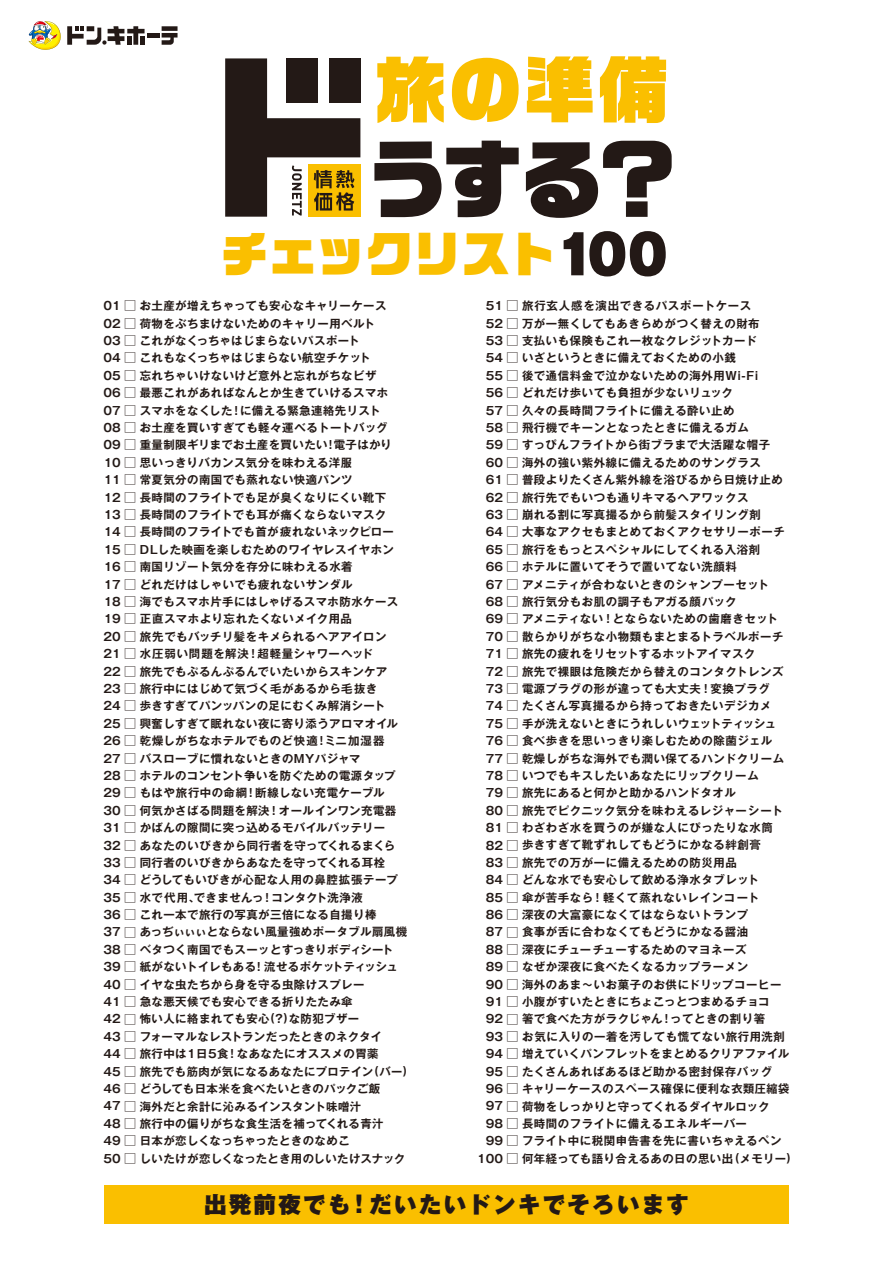
<style>
.page{position:relative;width:893px;height:1263px;background:#fff}
.page>*{position:absolute;margin:0;border:0;box-sizing:border-box;transform-origin:0 0}
.t1{font:83.25px "Ro G San Srf Std UB";color:#231916}
.t2{font:71.85px "Ro G San Srf Std UB";color:#fabf00}
.t3{font:48.15px "Ro G San Srf Std UB";color:#fabf00}
.t4{font:900 22.5px "Gothic MB101 Pro";letter-spacing:.1em;color:#231916}
.t5{font:700 11.4px/17.4px "Gothic MB101 Pr 5 De";letter-spacing:.04em;color:#231916}
.s1{font-family:"Gothic MB101 Pr 5";font-weight:900;font-size:52.5px;color:#231916}
.s2{font-family:"Gothic MB101 Pr 5";font-size:12px}
</style>
<div class="page">
<svg style="left:225px;top:58px;width:135px;height:159px"></svg>
<div style="left:104px;top:1185px;width:685px;height:38px;background:#fabf00"></div>
<div style="left:147px;top:33px;width:12px;height:5px;background:#231916"></div>
<svg style="left:162px;top:26px;width:16px;height:19px"></svg>
<svg style="left:29px;top:21px;width:116px;height:29px"></svg>
<h2 class="t2" style="left:374px;top:36px;width:296px">旅の準備</h2>
<h1 class="t1" style="left:366px;top:117px;width:315px">うする？</h1>
<h3 class="t3" style="left:221px;top:218px;width:448px">チェックリスト<span class="s1">100</span></h3>
<p class="t5" style="left:103px;top:296px;width:305px">01 <span class="s2">□</span> お土産が増えちゃっても安心なキャリーケース<br>02 <span class="s2">□</span> 荷物をぶちまけないためのキャリー用ベルト<br>03 <span class="s2">□</span> これがなくっちゃはじまらないパスポート<br>04 <span class="s2">□</span> これもなくっちゃはじまらない航空チケット<br>05 <span class="s2">□</span> 忘れちゃいけないけど意外と忘れがちなビザ<br>06 <span class="s2">□</span> 最悪これがあればなんとか生きていけるスマホ<br>07 <span class="s2">□</span> スマホをなくした! に備える緊急連絡先リスト<br>08 <span class="s2">□</span> お土産を買いすぎても軽々運べるトートバッグ<br>09 <span class="s2">□</span> 重量制限ギリまでお土産を買いたい!電子はかり<br>10 <span class="s2">□</span> 思いっきりバカンス気分を味わえる洋服<br>11 <span class="s2">□</span> 常夏気分の南国でも蒸れない快適パンツ<br>12 <span class="s2">□</span> 長時間のフライトでも足が臭くなりにくい靴下<br>13 <span class="s2">□</span> 長時間のフライトでも耳が痛くならないマスク<br>14 <span class="s2">□</span> 長時間のフライトでも首が疲れないネックピロー<br>15 <span class="s2">□</span> DLした映画を楽しむためのワイヤレスイヤホン<br>16 <span class="s2">□</span> 南国リゾート気分を存分に味わえる水着<br>17 <span class="s2">□</span> どれだけはしゃいでも 疲れないサンダル<br>18 <span class="s2">□</span> 海でもスマホ片手にはしゃげるスマホ防水ケース<br>19 <span class="s2">□</span> 正直スマホより忘れたくないメイク用品<br>20 <span class="s2">□</span> 旅先でもバッチリ髪をキメられるヘアアイロン<br>21 <span class="s2">□</span> 水圧弱い問題を解決！超軽量シャワーヘッド<br>22 <span class="s2">□</span> 旅先でもぷるんぷるんでいたいからスキンケア<br>23 <span class="s2">□</span> 旅行中にはじめて気づく毛があるから毛抜き<br>24 <span class="s2">□</span> 歩きすぎてパンッパンの足にむくみ解消シート<br>25 <span class="s2">□</span> 興奮しすぎて眠れない夜に寄り添うアロマオイル<br>26 <span class="s2">□</span> 乾燥しがちなホテルでものど快適！ミニ加湿器<br>27 <span class="s2">□</span> バスローブに慣れないときのMYパジャマ<br>28 <span class="s2">□</span> ホテルのコンセント争いを防ぐための電源タップ<br>29 <span class="s2">□</span> もはや旅行中の命綱！断線しない充電ケーブル<br>30 <span class="s2">□</span> 何気かさばる問題を解決！オールインワン充電器<br>31 <span class="s2">□</span> かばんの隙間に突っ込めるモバイルバッテリー<br>32 <span class="s2">□</span> あなたのいびきから同行者を守ってくれるまくら<br>33 <span class="s2">□</span> 同行者のいびきからあなたを守ってくれる耳栓<br>34 <span class="s2">□</span> どうしてもいびきが心配な人用の鼻腔拡張テープ<br>35 <span class="s2">□</span> 水で代用、できませんっ！コンタクト洗浄液<br>36 <span class="s2">□</span> これ一本で旅行の写真が三倍になる自撮り棒<br>37 <span class="s2">□</span> あっぢぃぃぃとならない風量強めポータブル扇風機<br>38 <span class="s2">□</span> ベタつく南国でもスーッとすっきりボディシート<br>39 <span class="s2">□</span> 紙がないトイレもある！流せるポケットティッシュ<br>40 <span class="s2">□</span> イヤな虫たちから身を守る虫除けスプレー<br>41 <span class="s2">□</span> 急な悪天候でも安心できる折りたたみ傘<br>42 <span class="s2">□</span> 怖い人に絡まれても安心(?)な防犯ブザー<br>43 <span class="s2">□</span> フォーマルなレストランだったときのネクタイ<br>44 <span class="s2">□</span> 旅行中は1日5食！なあなたにオススメの胃薬<br>45 <span class="s2">□</span> 旅先でも筋肉が気になるあなたにプロテイン(バー)<br>46 <span class="s2">□</span> どうしても日本米を食べたいときのパックご飯<br>47 <span class="s2">□</span> 海外だと余計に沁みるインスタント味噌汁<br>48 <span class="s2">□</span> 旅行中の偏りがちな食生活を補ってくれる青汁<br>49 <span class="s2">□</span> 日本が恋しくなっちゃったときのなめこ<br>50 <span class="s2">□</span> しいたけが恋しくなったとき用のしいたけスナック</p>
<p class="t5" style="left:486px;top:296px;width:267px">51 <span class="s2">□</span> 旅行玄人感を演出できるパスポートケース</p>
<p class="t5" style="left:486px;top:314px;width:275px">52 <span class="s2">□</span> 万が一無くしてもあきらめがつく替えの財布</p>
<p class="t5" style="left:486px;top:331px;width:273px">53 <span class="s2">□</span> 支払いも保険もこれ一枚なクレジットカード</p>
<p class="t5" style="left:486px;top:348px;width:251px">54 <span class="s2">□</span> いざというときに備えておくための小銭</p>
<p class="t5" style="left:486px;top:366px;width:274px">55 <span class="s2">□</span> 後で通信料金で泣かないための海外用Wi-Fi</p>
<p class="t5" style="left:486px;top:383px;width:249px">56 <span class="s2">□</span> どれだけ歩いても負担が少ないリュック</p>
<p class="t5" style="left:486px;top:401px;width:250px">57 <span class="s2">□</span> 久々の長時間フライトに備える酔い止め</p>
<p class="t5" style="left:486px;top:418px;width:265px">58 <span class="s2">□</span> 飛行機でキーンとなったときに備えるガム</p>
<p class="t5" style="left:486px;top:435px;width:286px">59 <span class="s2">□</span> すっぴんフライトから街ブラまで大活躍な帽子</p>
<p class="t5" style="left:486px;top:453px;width:277px">60 <span class="s2">□</span> 海外の強い紫外線に備えるためのサングラス</p>
<p class="t5" style="left:486px;top:470px;width:299px">61 <span class="s2">□</span> 普段よりたくさん紫外線を浴びるから日焼け止め</p>
<p class="t5" style="left:486px;top:488px;width:264px">62 <span class="s2">□</span> 旅行先でもいつも通りキマるヘアワックス</p>
<p class="t5" style="left:486px;top:505px;width:277px">63 <span class="s2">□</span> 崩れる割に写真撮るから前髪スタイリング剤</p>
<p class="t5" style="left:486px;top:522px;width:301px">64 <span class="s2">□</span> 大事なアクセもまとめておくアクセサリーポーチ</p>
<p class="t5" style="left:486px;top:540px;width:276px">65 <span class="s2">□</span> 旅行をもっとスペシャルにしてくれる入浴剤</p>
<p class="t5" style="left:486px;top:557px;width:253px">66 <span class="s2">□</span> ホテルに置いてそうで置いてない洗顔料</p>
<p class="t5" style="left:486px;top:575px;width:285px">67 <span class="s2">□</span> アメニティが合わないときのシャンプーセット</p>
<p class="t5" style="left:486px;top:592px;width:252px">68 <span class="s2">□</span> 旅行気分もお肌の調子もアガる顔パック</p>
<p class="t5" style="left:486px;top:609px;width:294px">69 <span class="s2">□</span> アメニティない！とならないための歯磨きセット</p>
<p class="t5" style="left:486px;top:627px;width:299px">70 <span class="s2">□</span> 散らかりがちな小物類もまとまるトラベルポーチ</p>
<p class="t5" style="left:486px;top:644px;width:271px">71 <span class="s2">□</span> 旅先の疲れをリセットするホットアイマスク</p>
<p class="t5" style="left:486px;top:662px;width:299px">72 <span class="s2">□</span> 旅先で裸眼は危険だから替えのコンタクトレンズ</p>
<p class="t5" style="left:486px;top:679px;width:286px">73 <span class="s2">□</span> 電源プラグの形が違っても大丈夫！変換プラグ</p>
<p class="t5" style="left:486px;top:696px;width:287px">74 <span class="s2">□</span> たくさん写真撮るから持っておきたいデジカメ</p>
<p class="t5" style="left:486px;top:714px;width:292px">75 <span class="s2">□</span> 手が洗えないときにうれしいウェットティッシュ</p>
<p class="t5" style="left:486px;top:731px;width:288px">76 <span class="s2">□</span> 食べ歩きを思いっきり楽しむための除菌ジェル</p>
<p class="t5" style="left:486px;top:748px;width:300px">77 <span class="s2">□</span> 乾燥しがちな海外でも潤い保てるハンドクリーム</p>
<p class="t5" style="left:486px;top:766px;width:275px">78 <span class="s2">□</span> いつでもキスしたいあなたにリップクリーム</p>
<p class="t5" style="left:486px;top:783px;width:251px">79 <span class="s2">□</span> 旅先にあると何かと助かるハンドタオル</p>
<p class="t5" style="left:486px;top:801px;width:299px">80 <span class="s2">□</span> 旅先でピクニック気分を味わえるレジャーシート</p>
<p class="t5" style="left:486px;top:818px;width:289px">81 <span class="s2">□</span> わざわざ水を買うのが嫌な人にぴったりな水筒</p>
<p class="t5" style="left:486px;top:835px;width:277px">82 <span class="s2">□</span> 歩きすぎて靴ずれしてもどうにかなる絆創膏</p>
<p class="t5" style="left:486px;top:853px;width:253px">83 <span class="s2">□</span> 旅先での万が一に備えるための防災用品</p>
<p class="t5" style="left:486px;top:870px;width:275px">84 <span class="s2">□</span> どんな水でも安心して飲める浄水タブレット</p>
<p class="t5" style="left:486px;top:888px;width:275px">85 <span class="s2">□</span> 傘が苦手なら！軽くて蒸れないレインコート</p>
<p class="t5" style="left:486px;top:905px;width:264px">86 <span class="s2">□</span> 深夜の大富豪になくてはならないトランプ</p>
<p class="t5" style="left:486px;top:922px;width:264px">87 <span class="s2">□</span> 食事が舌に合わなくてもどうにかなる醤油</p>
<p class="t5" style="left:486px;top:940px;width:262px">88 <span class="s2">□</span> 深夜にチューチューするためのマヨネーズ</p>
<p class="t5" style="left:486px;top:957px;width:264px">89 <span class="s2">□</span> なぜか深夜に食べたくなるカップラーメン</p>
<p class="t5" style="left:486px;top:975px;width:297px">90 <span class="s2">□</span> 海外のあま～いお菓子のお供にドリップコーヒー</p>
<p class="t5" style="left:486px;top:992px;width:285px">91 <span class="s2">□</span> 小腹がすいたときにちょこっとつまめるチョコ</p>
<p class="t5" style="left:486px;top:1009px;width:281px">92 <span class="s2">□</span> 箸で食べた方がラクじゃん！ってときの割り箸</p>
<p class="t5" style="left:486px;top:1027px;width:301px">93 <span class="s2">□</span> お気に入りの一着を汚しても慌てない旅行用洗剤</p>
<p class="t5" style="left:486px;top:1044px;width:305px">94 <span class="s2">□</span> 増えていくパンフレットをまとめるクリアファイル</p>
<p class="t5" style="left:486px;top:1062px;width:288px">95 <span class="s2">□</span> たくさんあればあるほど助かる密封保存バッグ</p>
<p class="t5" style="left:486px;top:1079px;width:305px">96 <span class="s2">□</span> キャリーケースのスペース確保に便利な衣類圧縮袋</p>
<p class="t5" style="left:486px;top:1097px;width:285px">97 <span class="s2">□</span> 荷物をしっかりと守ってくれるダイヤルロック</p>
<p class="t5" style="left:486px;top:1114px;width:263px">98 <span class="s2">□</span> 長時間のフライトに備えるエネルギーバー</p>
<p class="t5" style="left:486px;top:1131px;width:297px">99 <span class="s2">□</span> フライト中に税関申告書を先に書いちゃえるペン</p>
<p class="t5" style="left:477px;top:1149px;width:315px">100 <span class="s2">□</span> 何年経っても語り合えるあの日の思い出 (メモリー)</p>
<h3 class="t4" style="left:204px;top:1185px;width:486px">出発前夜でも！だいたいドンキでそろいます</h3>
</div>
